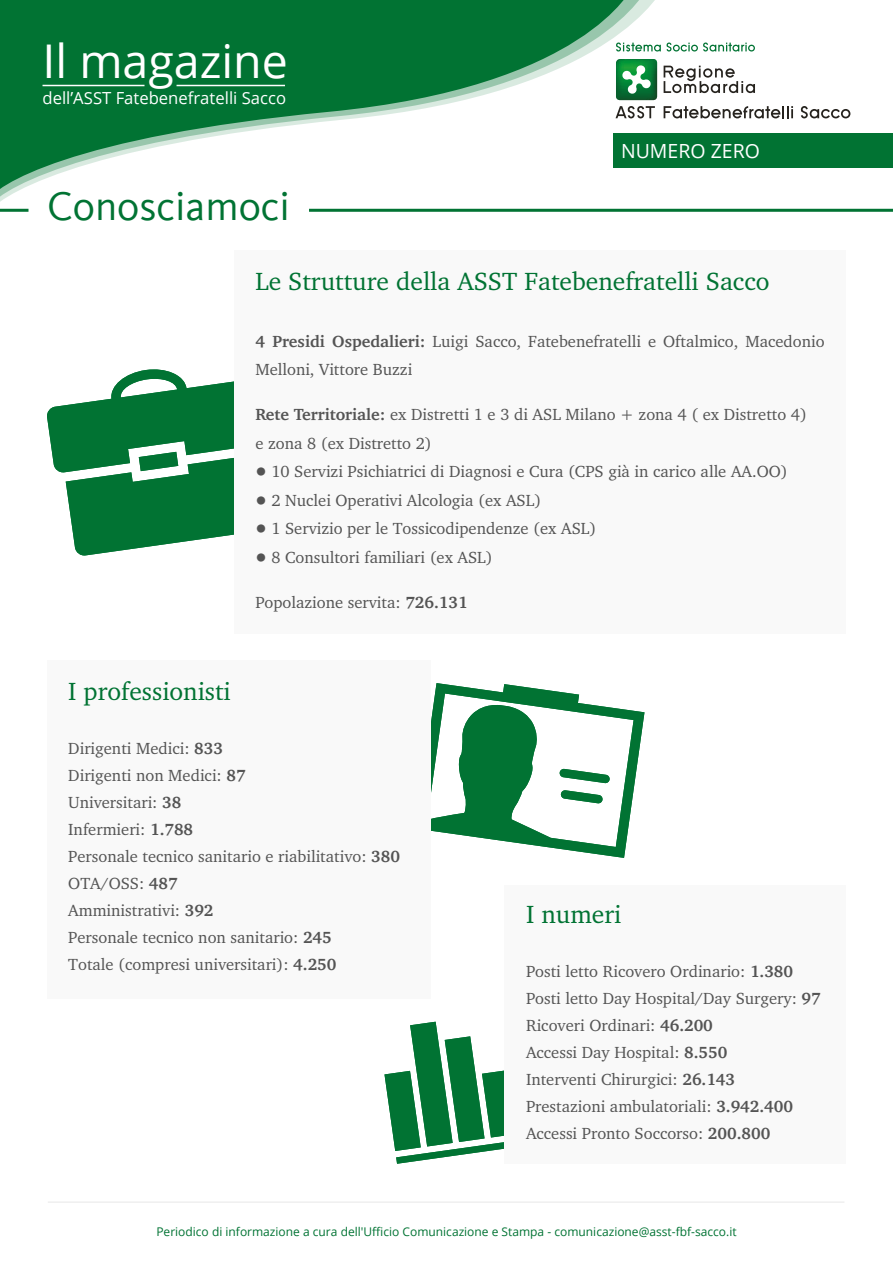
<style>
.page{position:relative;width:893px;height:1263px;background:#fff}
.page>*{position:absolute;margin:0;border:0;box-sizing:border-box;transform-origin:0 0}
.t1{font:46.5px "Open Sans";color:#fff}
.t2{font:42px "Kievit";color:#017333}
.t3{font:25.5px "Charter";color:#017333}
.t4{font:19.5px "Open Sans";color:#fff}
.t5{font:16.65px "Open Sans";color:#fff}
.t6{font:16.5px/27px "Charter";color:#545454}
.t7{font:12px "Open Sans";color:#017333}
.s1{font-weight:700}
</style>
<div class="page">
<hr style="left:48px;top:1201px;width:796px;height:2px;background:#efefef">
<svg style="left:0;top:0;width:648px;height:210px"></svg>
<svg style="left:0;top:0;width:632px;height:202px;fill:#017333"></svg>
<hr style="left:43px;top:85px;width:102px;height:1px;background:#fff">
<hr style="left:177px;top:85px;width:108px;height:1px;background:#fff">
<div style="left:613px;top:134px;width:280px;height:34px;background:#017333"></div>
<svg style="left:431px;top:683px;width:213px;height:175px"></svg>
<svg style="left:384px;top:1022px;width:120px;height:142px"></svg>
<svg style="left:47px;top:369px;width:187px;height:187px"></svg>
<div style="left:234px;top:250px;width:612px;height:384px;background:#f9f9f9"></div>
<div style="left:47px;top:660px;width:383px;height:339px;background:#f9f9f9"></div>
<div style="left:505px;top:885px;width:341px;height:279px;background:#f9f9f9"></div>
<hr style="left:309px;top:209px;width:584px;height:3px;background:#017333">
<hr style="left:0;top:209px;width:28px;height:3px;background:#017333">
<svg style="left:616px;top:59px;width:41px;height:41px"></svg>
<svg style="left:664px;top:66px;width:91px;height:27px"></svg>
<svg style="left:615px;top:106px;width:40px;height:12px"></svg>
<svg style="left:664px;top:106px;width:129px;height:12px"></svg>
<svg style="left:801px;top:106px;width:49px;height:12px"></svg>
<svg style="left:616px;top:43px;width:139px;height:9px"></svg>
<h1 class="t1" style="left:43px;top:30px;width:247px">Il magazine</h1>
<p class="t5" style="left:43px;top:86px;width:245px">dell’ASST Fatebenefratelli Sacco</p>
<h2 class="t2" style="left:47px;top:182px;width:244px">Conosciamoci</h2>
<p class="t4" style="left:621px;top:137px;width:140px">NUMERO ZERO</p>
<h3 class="t3" style="left:255px;top:265px;width:516px">Le Strutture della ASST Fatebenefratelli Sacco</h3>
<p class="t6" style="left:255px;top:327px;width:571px;line-height:28.5px"><span class="s1">4 Presidi Ospedalieri:</span> Luigi Sacco, Fatebenefratelli e Oftalmico, Macedonio<br>Melloni, Vittore Buzzi</p>
<p class="t6" style="left:255px;top:400px;width:553px;line-height:28.5px"><span class="s1">Rete Territoriale:</span> ex Distretti 1 e 3 di ASL Milano + zona 4 ( ex Distretto 4) e zona 8 (ex Distretto 2)</p>
<p class="t6" style="left:255px;top:458px;width:534px">• 10 Servizi Psichiatrici di Diagnosi e Cura (CPS già in carico alle AA.OO)</p>
<p class="t6" style="left:255px;top:486px;width:287px">• 2 Nuclei Operativi Alcologia (ex ASL)</p>
<p class="t6" style="left:255px;top:515px;width:342px">• 1 Servizio per le Tossicodipendenze (ex ASL)</p>
<p class="t6" style="left:255px;top:543px;width:239px">• 8 Consultori familiari (ex ASL)</p>
<p class="t6" style="left:255px;top:588px;width:214px">Popolazione servita: <span class="s1">726.131</span></p>
<h3 class="t3" style="left:68px;top:676px;width:164px">I professionisti</h3>
<p class="t6" style="left:68px;top:735px;width:333px">Dirigenti Medici: <span class="s1">833<br></span>Dirigenti non Medici: <span class="s1">87<br></span>Universitari: <span class="s1">38<br></span>Infermieri: <span class="s1">1.788<br></span>Personale tecnico sanitario e riabilitativo: <span class="s1">380<br></span>OTA/OSS: <span class="s1">487<br></span>Amministrativi: <span class="s1">392<br></span>Personale tecnico non sanitario: <span class="s1">245<br></span>Totale (compresi universitari): <span class="s1">4.250</span></p>
<h3 class="t3" style="left:526px;top:899px;width:97px">I numeri</h3>
<p class="t6" style="left:526px;top:958px;width:296px">Posti letto Ricovero Ordinario: <span class="s1">1.380<br></span>Posti letto Day Hospital/Day Surgery: <span class="s1">97<br></span>Ricoveri Ordinari: <span class="s1">46.200<br></span>Accessi Day Hospital: <span class="s1">8.550<br></span>Interventi Chirurgici: <span class="s1">26.143<br></span>Prestazioni ambulatoriali: <span class="s1">3.942.400<br></span>Accessi Pronto Soccorso: <span class="s1">200.800</span></p>
<p class="t7" style="left:156px;top:1223px;width:582px">Periodico di informazione a cura dell'Ufficio Comunicazione e Stampa - comunicazione@asst-fbf-sacco.it</p>
</div>
